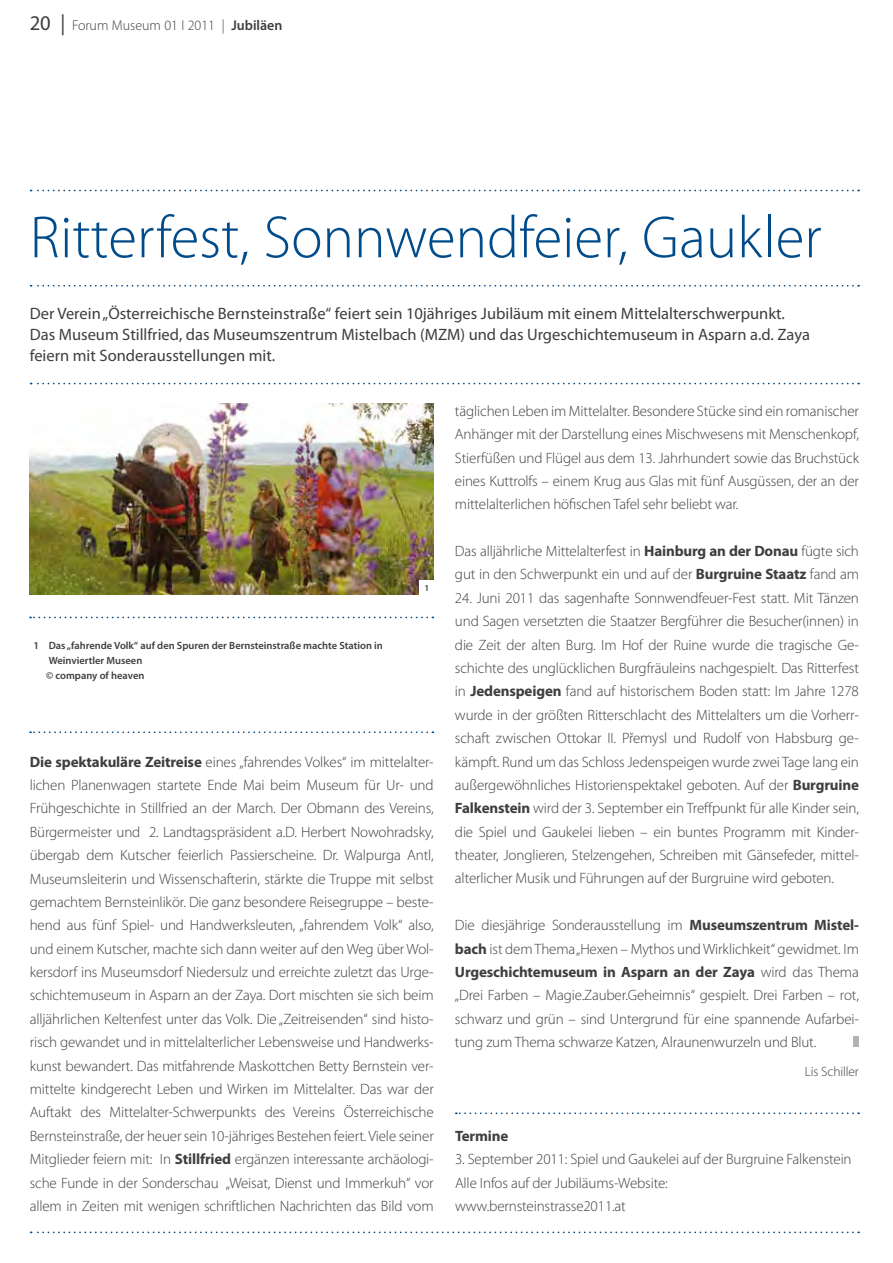
<style>
.page{position:relative;width:893px;height:1263px;background:#fff}
.page>*{position:absolute;margin:0;border:0;box-sizing:border-box;transform-origin:0 0}
.t1{font:300 60px "Myriad Pro";color:#004b89}
.t2{font:16.5px/21px "Myriad Pro";color:#3e3d40}
.t3{font:300 15px/23.4px "Myriad Pro";letter-spacing:-.01em;color:#3e3d40;text-align:justify}
.t4{font:700 15px "Myriad Pro";letter-spacing:-.01em;color:#3e3d40}
.t5{font:300 14.25px "Myriad Pro";color:#3e3d40}
.t6{font:300 13.5px "Myriad Pro";letter-spacing:-.01em;color:#3e3d40}
.t7{font:600 10.5px/15px "Myriad Pro";color:#3e3d40}
.t8{font:600 9px "Myriad Pro";color:#3e3d40}
.s1{font-weight:400;font-size:21px}
.s2{font-weight:600}
.s3{font-weight:700}
</style>
<div class="page">
<svg style="left:31px;top:1231px;width:828px;height:2px"></svg>
<svg style="left:31px;top:190px;width:828px;height:1px"></svg>
<svg style="left:31px;top:383px;width:828px;height:1px"></svg>
<svg style="left:31px;top:285px;width:828px;height:2px"></svg>
<div style="left:853px;top:1036px;width:6px;height:11px;background:#b1b3b4"></div>
<svg style="left:456px;top:1112px;width:403px;height:2px"></svg>
<img style="left:30px;top:404px;width:403px;height:190px">
<div style="left:419px;top:580px;width:15px;height:15px;background:#fff"></div>
<svg style="left:30px;top:617px;width:403px;height:1px"></svg>
<svg style="left:30px;top:731px;width:403px;height:2px"></svg>
<p class="t5" style="left:30px;top:17px;width:254px"><span class="s1">20 |</span> Forum Museum 01 I 2011 | <span class="s2">Jubiläen</span></p>
<h1 class="t1" style="left:30px;top:201px;width:793px">Ritterfest, Sonnwendfeier, Gaukler</h1>
<p class="t2" style="left:30px;top:302px;width:782px">Der Verein „Österreichische Bernsteinstraße“ feiert sein 10jähriges Jubiläum mit einem Mittelalterschwerpunkt.<br>Das Museum Stillfried, das Museumszentrum Mistelbach (MZM) und das Urgeschichtemuseum in Asparn a.d. Zaya feiern mit Sonderausstellungen mit.</p>
<p class="t7" style="left:46px;top:638px;width:338px;text-indent:-13px">1 Das „fahrende Volk“ auf den Spuren der Bernsteinstraße machte Station in<br>Weinviertler Museen<br>© company of heaven</p>
<p class="t8" style="left:424px;top:582px;width:6px">1</p>
<p class="t3" style="left:30px;top:750px;width:405px"><span class="s3">Die spektakuläre Zeitreise</span> eines „fahrendes Volkes“ im mittelalter&shy;lichen Planenwagen startete Ende Mai beim Museum für Ur- und Frühgeschichte in Stillfried an der March. Der Obmann des Vereins, Bürgermeister und 2. Landtagspräsident a.D. Herbert Nowohradsky, übergab dem Kutscher feierlich Passierscheine. Dr. Walpurga Antl, Museumsleiterin und Wissenschafterin, stärkte die Truppe mit selbst gemachtem Bernsteinlikör. Die ganz besondere Reisegruppe – beste&shy;hend aus fünf Spiel- und Handwerksleuten, „fahrendem Volk“ also, und einem Kutscher, machte sich dann weiter auf den Weg über Wol&shy;kersdorf ins Museumsdorf Niedersulz und erreichte zuletzt das Urge&shy;schichtemuseum in Asparn an der Zaya. Dort mischten sie sich beim alljährlichen Keltenfest unter das Volk. Die „Zeitreisenden“ sind histo&shy;risch gewandet und in mittelalterlicher Lebensweise und Handwerks&shy;kunst bewandert. Das mitfahrende Maskottchen Betty Bernstein ver&shy;mittelte kindgerecht Leben und Wirken im Mittelalter. Das war der Auftakt des Mittelalter-Schwerpunkts des Vereins Österreichische Bernsteinstraße, der heuer sein 10-jähriges Bestehen feiert. Viele seiner Mitglieder feiern mit: In <span class="s3">Stillfried</span> ergänzen interessante archäologi&shy;sche Funde in der Sonderschau „Weisat, Dienst und Immerkuh“ vor allem in Zeiten mit wenigen schriftlichen Nachrichten das Bild vom</p>
<p class="t3" style="left:455px;top:399px;width:405px">täglichen Leben im Mittelalter. Besondere Stücke sind ein romanischer Anhänger mit der Darstellung eines Mischwesens mit Menschenkopf, Stierfüßen und Flügel aus dem 13. Jahrhundert sowie das Bruchstück eines Kuttrolfs – einem Krug aus Glas mit fünf Ausgüssen, der an der mittelalterlichen höfischen Tafel sehr beliebt war.</p>
<p class="t3" style="left:455px;top:539px;width:405px">Das alljährliche Mittelalterfest in <span class="s3">Hainburg an der Donau</span> fügte sich gut in den Schwerpunkt ein und auf der <span class="s3">Burgruine Staatz</span> fand am</p>
<p class="t3" style="left:455px;top:586px;width:405px">24. Juni 2011 das sagenhafte Sonnwendfeuer-Fest statt. Mit Tänzen und Sagen versetzten die Staatzer Bergführer die Besucher(innen) in die Zeit der alten Burg. Im Hof der Ruine wurde die tragische Ge&shy;schichte des unglücklichen Burgfräuleins nachgespielt. Das Ritterfest in <span class="s3">Jedenspeigen</span> fand auf historischem Boden statt: Im Jahre 1278 wurde in der größten Ritterschlacht des Mittelalters um die Vorherr&shy;schaft zwischen Ottokar II. Přemysl und Rudolf von Habsburg ge&shy;kämpft. Rund um das Schloss Jedenspeigen wurde zwei Tage lang ein außergewöhnliches Historienspektakel geboten. Auf der <span class="s3">Burgruine Falkenstein</span> wird der 3. September ein Treffpunkt für alle Kinder sein, die Spiel und Gaukelei lieben – ein buntes Programm mit Kinder&shy;theater, Jonglieren, Stelzengehen, Schreiben mit Gänsefeder, mittel&shy;alterlicher Musik und Führungen auf der Burgruine wird geboten.</p>
<p class="t3" style="left:455px;top:913px;width:405px">Die diesjährige Sonderausstellung im <span class="s3">Museumszentrum Mistel&shy;bach</span> ist dem Thema „Hexen – Mythos und Wirklichkeit“ gewidmet. Im <span class="s3">Urgeschichtemuseum in Asparn an der Zaya</span> wird das Thema „Drei Farben – Magie.Zauber.Geheimnis“ gespielt. Drei Farben – rot, schwarz und grün – sind Untergrund für eine spannende Aufarbei&shy;tung zum Thema schwarze Katzen, Alraunenwurzeln und Blut.</p>
<p class="t6" style="left:805px;top:1063px;width:56px">Lis Schiller</p>
<p class="t4" style="left:455px;top:1126px;width:55px">Termine</p>
<p class="t3" style="left:455px;top:1147px;width:398px;text-align:left">3. September 2011: Spiel und Gaukelei auf der Burgruine Falkenstein<br>Alle Infos auf der Jubiläums-Website:<br>www.bernsteinstrasse2011.at</p>
</div>
